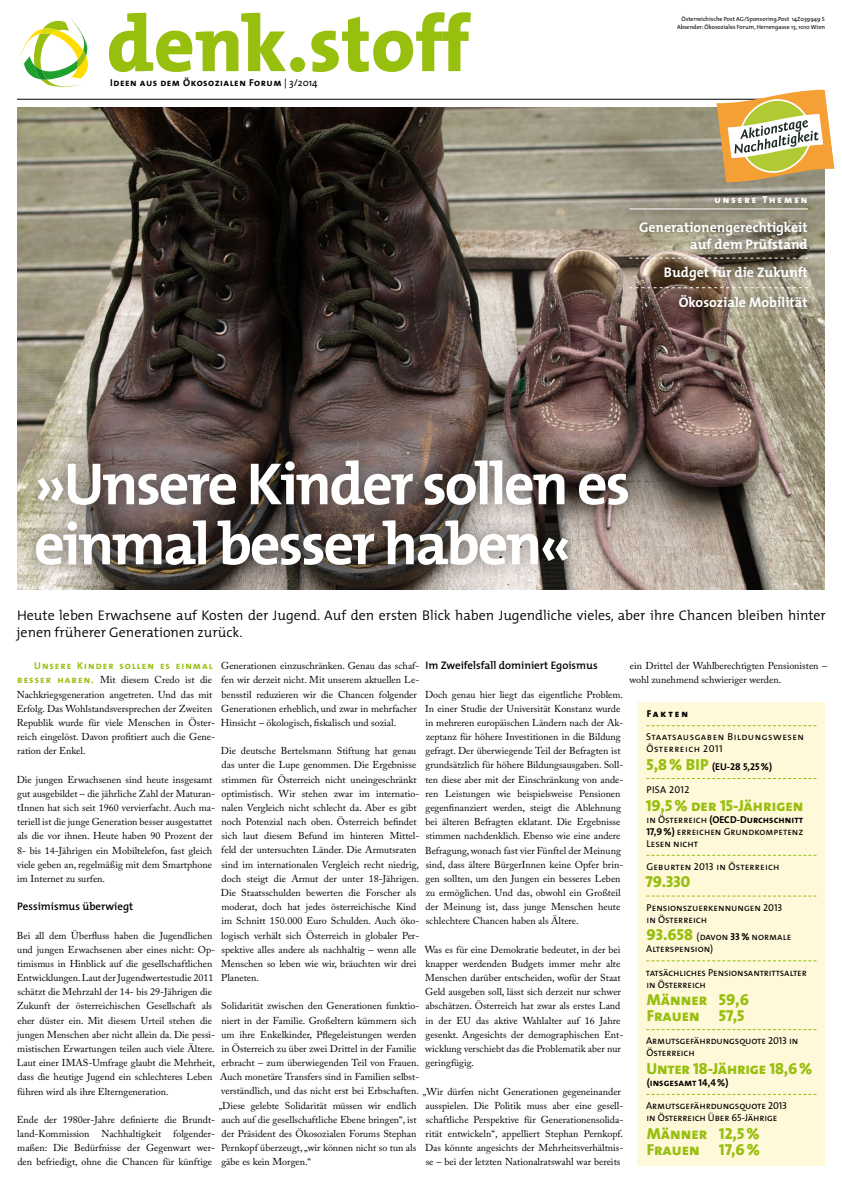
<style>
.page{position:relative;width:842px;height:1191px;background:#fff}
.page>*{position:absolute;margin:0;border:0;box-sizing:border-box;transform-origin:0 0}
.t1{font:800 79.6px "The Mix";color:#97bf0d}
.t2{font:700 60px/60px "The Mix";letter-spacing:-.04em;color:#fff}
.t3{font:16px/16px "The Mix Extra Bold Caps";color:#97bf0d}
.t4{font:300 14px/16.8px "The Mix";color:#000}
.t5{font:700 14px/16.8px "The Mix";color:#fff;text-align:right}
.t6{font:600 11px "The Mix";color:#000}
.t7{font:10px/14.2px "Adobe Caslon Pro";color:#000}
.t8{font:10px/12px "The Mix Caps";color:#000}
.t9{font:10px "The Mix Bold Caps";letter-spacing:.005em;color:#000}
.t10{font:10px/12px "The Mix Caps";letter-spacing:.05em;color:#000}
.t11{font:10px "The Mix Bold Caps";letter-spacing:.05em;color:#000}
.t12{font:10px "The Mix Bold Caps";letter-spacing:.1em;color:#97bf0d}
.t13{font:10px "The Mix Caps";letter-spacing:.02em;color:#000}
.t14{font:10px "The Mix Extra Bold Caps";letter-spacing:.2em;color:#fff}
.t15{font:10px "The Mix Caps";letter-spacing:.03em;color:#000}
.t16{font:10px "The Mix Extra Bold Caps";letter-spacing:.2em;color:#000}
.t17{font:6px/7.2px "The Mix";color:#000;text-align:right}
.s1{font-family:"The Mix"}
.s2{font-family:"The Mix Bold Caps";color:#97bf0d}
.s3{font-family:"The Mix Extra Bold Caps";font-size:16px;color:#97bf0d}
.s4{font-family:"The Mix Caps"}
.s5{font-family:"The Mix Bold Caps"}
</style>
<div class="page">
<img style="left:17px;top:108px;width:808px;height:482px">
<svg style="left:18px;top:18px;width:70px;height:69px"></svg>
<div style="left:622px;top:188px;width:193px;height:126px;background:#000;opacity:.5"></div>
<hr style="left:629px;top:208px;width:179px;height:1px;background:#fff">
<svg style="left:629px;top:258px;width:179px;height:1px"></svg>
<svg style="left:629px;top:287px;width:179px;height:1px"></svg>
<hr style="left:17px;top:99px;width:808px;height:1px;background:#000">
<div style="left:638px;top:702px;width:187px;height:463px;background:#fff8d9"></div>
<svg style="left:646px;top:725px;width:170px;height:1px"></svg>
<svg style="left:646px;top:778px;width:170px;height:1px"></svg>
<svg style="left:646px;top:854px;width:170px;height:1px"></svg>
<svg style="left:646px;top:895px;width:170px;height:1px"></svg>
<svg style="left:646px;top:960px;width:170px;height:1px"></svg>
<svg style="left:646px;top:1029px;width:170px;height:1px"></svg>
<svg style="left:646px;top:1094px;width:170px;height:1px"></svg>
<svg style="left:716px;top:89px;width:118px;height:94px"></svg>
<div style="left:21px;top:444px;width:622px;height:136px;background:#000;opacity:.4"></div>
<h1 class="t1" style="left:107px;top:-23px;width:365px">denk.stoff</h1>
<p class="t11" style="left:110px;top:74px;width:209px">Ideen aus dem Ökosozialen Forum <span class="s1">| 3/2014</span></p>
<p class="t17" style="left:677px;top:16px;width:149px">Österreichische Post AG/Sponsoring.Post 14Z039949 S<br>Absender: Ökosoziales Forum, Herrengasse 13, 1010 Wien</p>
<p class="t14" style="left:715px;top:191px;width:94px">unsere Themen</p>
<h3 class="t5" style="left:639px;top:219px;width:170px">Generationengerechtigkeit auf dem Prüfstand</h3>
<h3 class="t5" style="left:664px;top:257px;width:145px;line-height:29.6px">Budget für die Zukunft<br>Ökosoziale Mobilität</h3>
<h2 class="t2" style="left:34px;top:452px;width:598px">»Unsere Kinder sollen es einmal besser haben«</h2>
<h3 class="t4" style="left:17px;top:606px;width:811px">Heute leben Erwachsene auf Kosten der Jugend. Auf den ersten Blick haben Jugendliche vieles, aber ihre Chancen bleiben hinter jenen früherer Generationen zurück.</h3>
<p class="t6" style="left:425px;top:656px;width:174px">Im Zweifelsfall dominiert Egoismus</p>
<p class="t7" style="left:425px;top:687px;width:200px">Doch genau hier liegt das eigentliche Problem.<br>In einer Studie der Universität Konstanz wurde in mehreren europäischen Ländern nach der Ak&shy;zeptanz für höhere Investitionen in die Bildung gefragt. Der überwiegende Teil der Befragten ist grundsätzlich für höhere Bildungsausgaben. Soll&shy;ten diese aber mit der Einschränkung von ande&shy;ren Leistungen wie beispielsweise Pensionen gegenfinanziert werden, steigt die Ablehnung bei älteren Befragten eklatant. Die Ergebnisse stimmen nachdenklich. Ebenso wie eine andere Befragung, wonach fast vier Fünftel der Meinung sind, dass ältere BürgerInnen keine Opfer brin&shy;gen sollten, um den Jungen ein besseres Leben zu ermöglichen. Und das, obwohl ein Großteil der Meinung ist, dass junge Menschen heute schlechtere Chancen haben als Ältere.</p>
<p class="t7" style="left:425px;top:942px;width:200px">Was es für eine Demokratie bedeutet, in der bei knapper werdenden Budgets immer mehr alte Menschen darüber entscheiden, wofür der Staat Geld ausgeben soll, lässt sich derzeit nur schwer abschätzen. Österreich hat zwar als erstes Land in der EU das aktive Wahlalter auf 16 Jahre gesenkt. Angesichts der demographischen Ent&shy;wicklung verschiebt das die Problematik aber nur geringfügig.</p>
<p class="t7" style="left:425px;top:1098px;width:200px;text-align:justify">ausspielen. Die Politik muss aber eine gesell&shy;schaftliche Perspektive für Generationensolida&shy;rität entwickeln“, appelliert Stephan Pernkopf.<br>Das könnte angesichts der Mehrheitsverhältnis&shy;se – bei der letzten Nationalratswahl war bereits</p>
<p class="t7" style="left:629px;top:658px;width:199px">ein Drittel der Wahlberechtigten Pensionisten – wohl zunehmend schwieriger werden.</p>
<p class="t7" style="left:221px;top:658px;width:200px">Generationen einzuschränken. Genau das schaf&shy;fen wir derzeit nicht. Mit unserem aktuellen Le&shy;bensstil reduzieren wir die Chancen folgender Generationen erheblich, und zwar in mehrfacher Hinsicht – ökologisch, fiskalisch und sozial.</p>
<p class="t7" style="left:221px;top:743px;width:200px">Die deutsche Bertelsmann Stiftung hat genau das unter die Lupe genommen. Die Ergebnisse stimmen für Österreich nicht uneingeschränkt optimistisch. Wir stehen zwar im internatio&shy;nalen Vergleich nicht schlecht da. Aber es gibt noch Potenzial nach oben. Österreich befindet sich laut diesem Befund im hinteren Mittel&shy;feld der untersuchten Länder. Die Armutsraten sind im internationalen Vergleich recht niedrig, doch steigt die Armut der unter 18-Jährigen.<br>Die Staatsschulden bewerten die Forscher als moderat, doch hat jedes österreichische Kind im Schnitt 150.000 Euro Schulden. Auch öko&shy;logisch verhält sich Österreich in globaler Per&shy;spektive alles andere als nachhaltig – wenn alle Menschen so leben wie wir, bräuchten wir drei Planeten.</p>
<p class="t7" style="left:219px;top:998px;width:404px">Solidarität zwischen den Generationen funktio-<br>niert in der Familie. Großeltern kümmern sich<br>um ihre Enkelkinder, Pflegeleistungen werden<br>in Österreich zu über zwei Drittel in der Familie<br>erbracht – zum überwiegenden Teil von Frauen.<br>Auch monetäre Transfers sind in Familien selbst-<br>verständlich, und das nicht erst bei Erbschaften. „Wir dürfen nicht Generationen gegeneinander „Diese gelebte Solidarität müssen wir endlich<br>auch auf die gesellschaftliche Ebene bringen“, ist<br>der Präsident des Ökosozialen Forums Stephan<br>Pernkopf überzeugt, „wir können nicht so tun als<br>gäbe es kein Morgen.“</p>
<p class="t12" style="left:34px;top:657px;width:180px">Unsere Kinder sollen es einmal</p>
<p class="t7" style="left:17px;top:673px;width:200px"><span class="s2">besser haben.</span> Mit diesem Credo ist die Nachkriegsgeneration angetreten. Und das mit Erfolg. Das Wohlstandsversprechen der Zweiten Republik wurde für viele Menschen in Öster&shy;reich eingelöst. Davon profitiert auch die Gene&shy;ration der Enkel.</p>
<p class="t7" style="left:17px;top:772px;width:200px">Die jungen Erwachsenen sind heute insgesamt gut ausgebildet – die jährliche Zahl der Maturan&shy;tInnen hat sich seit 1960 vervierfacht. Auch ma&shy;teriell ist die junge Generation besser ausgestattet als die vor ihnen. Heute haben 90 Prozent der 8- bis 14-Jährigen ein Mobiltelefon, fast gleich viele geben an, regelmäßig mit dem Smartphone im Internet zu surfen.</p>
<p class="t6" style="left:17px;top:897px;width:118px">Pessimismus überwiegt</p>
<p class="t7" style="left:17px;top:928px;width:200px">Bei all dem Überfluss haben die Jugendlichen und jungen Erwachsenen aber eines nicht: Op&shy;timismus in Hinblick auf die gesellschaftlichen Entwicklungen. Laut der Jugendwertestudie 2011 schätzt die Mehrzahl der 14- bis 29-Jährigen die Zukunft der österreichischen Gesellschaft als eher düster ein. Mit diesem Urteil stehen die jungen Menschen aber nicht allein da. Die pessi&shy;mistischen Erwartungen teilen auch viele Ältere.<br>Laut einer IMAS-Umfrage glaubt die Mehrheit, dass die heutige Jugend ein schlechteres Leben führen wird als ihre Elterngeneration.</p>
<p class="t7" style="left:17px;top:1112px;width:200px;text-align:justify">Ende der 1980er-Jahre definierte die Brundt&shy;land-Kommission Nachhaltigkeit folgender&shy;maßen: Die Bedürfnisse der Gegenwart wer&shy;den befriedigt, ohne die Chancen für künftige</p>
<p class="t16" style="left:647px;top:705px;width:43px">Fakten</p>
<p class="t10" style="left:646px;top:730px;width:159px">Staatsausgaben Bildungswesen<br>Österreich 2011</p>
<p class="t9" style="left:647px;top:758px;width:127px"><span class="s3">5,8% BIP</span> (EU-28 5,25%)</p>
<p class="t15" style="left:646px;top:781px;width:44px">PISA 2012</p>
<h3 class="t3" style="left:646px;top:797px;width:159px">19,5% der 15-Jährigen</h3>
<p class="t9" style="left:646px;top:811px;width:158px"><span class="s4">in Österreich</span> (OECD-Durchschnitt</p>
<p class="t8" style="left:646px;top:825px;width:159px"><span class="s5">17,9%)</span> erreichen Grundkompetenz<br>Lesen nicht</p>
<p class="t13" style="left:646px;top:858px;width:134px">Geburten 2013 in Österreich</p>
<h3 class="t3" style="left:645px;top:873px;width:46px">79.330</h3>
<p class="t8" style="left:646px;top:901px;width:137px">Pensionszuerkennungen 2013 in Österreich</p>
<p class="t8" style="left:646px;top:930px;width:147px"><span class="s3">93.658</span> (davon <span class="s5">33%</span> normale<br>Alterspension)</p>
<p class="t8" style="left:646px;top:965px;width:162px">tatsächliches Pensionsantrittsalter in Österreich</p>
<h3 class="t3" style="left:647px;top:991px;width:104px">Männer 59,6<br>Frauen 57,5</h3>
<p class="t8" style="left:646px;top:1034px;width:154px">Armutsgefährdungsquote 2013 in<br>Österreich</p>
<h3 class="t3" style="left:646px;top:1060px;width:167px">Unter 18-Jährige 18,6%</h3>
<p class="t9" style="left:647px;top:1074px;width:83px">(insgesamt 14,4%)</p>
<p class="t8" style="left:646px;top:1099px;width:142px">Armutsgefährdungsquote 2013 in Österreich Über 65-Jährige</p>
<h3 class="t3" style="left:647px;top:1124px;width:115px">Männer 12,5%<br>Frauen 17,6%</h3>
</div>
